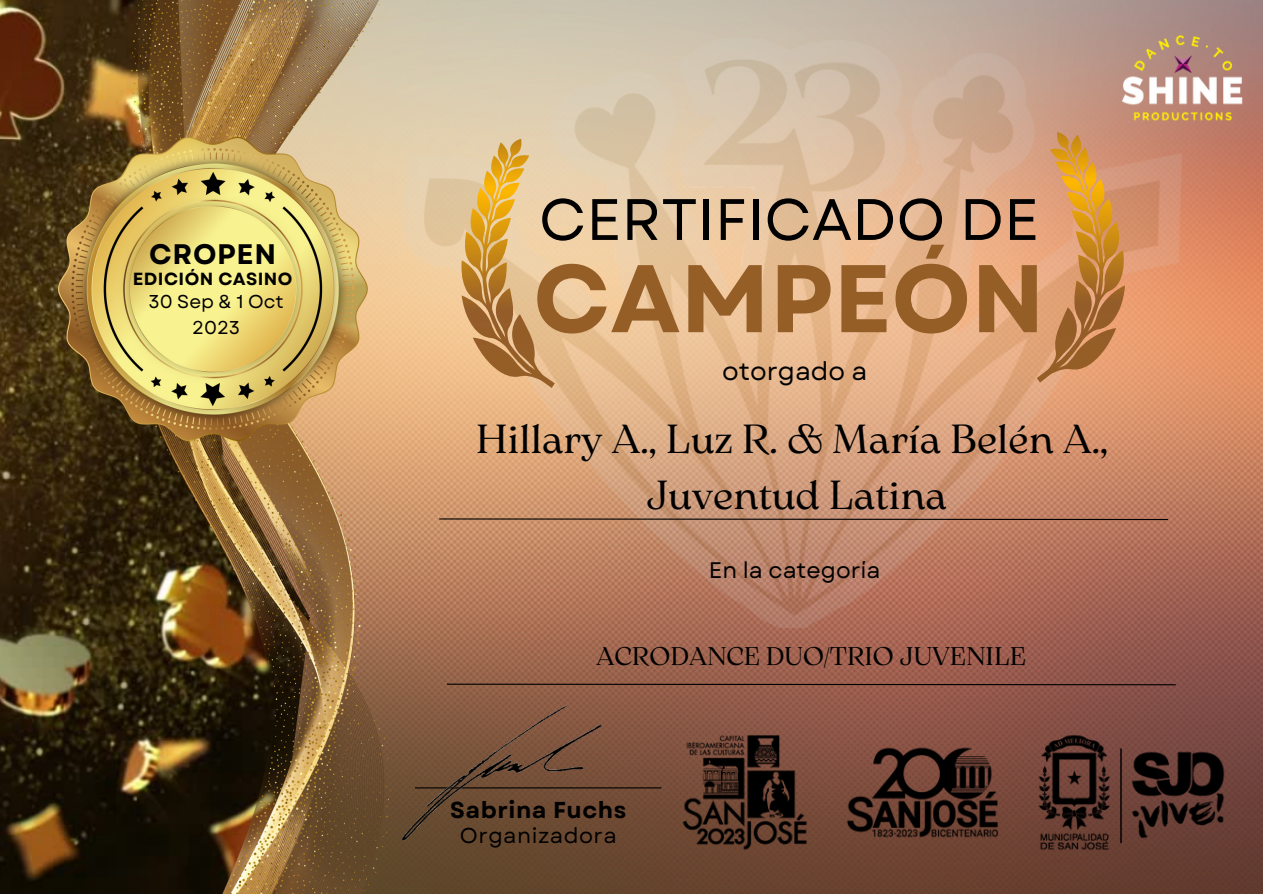
<style>
.page{position:relative;width:1263px;height:894px;background:#fff}
.page>*{position:absolute;margin:0;border:0;box-sizing:border-box;transform-origin:0 0}
.t1{font:700 95.7px "Garet";color:#955e27}
.t2{font:58.2px "Garet";color:#000}
.t3{font:40.5px "Arsenica Antiqua";color:#000}
.t4{font:700 28.2px "Garet";letter-spacing:.025em;color:#000}
.t5{font:25.5px "Arsenica Antiqua";color:#000}
.t6{font:25.5px "Garet";color:#000}
.t7{font:700 22.95px "Garet";letter-spacing:.025em;color:#000}
.t8{font:22.5px "Garet";color:#000}
.t9{font:21.45px "Garet";letter-spacing:.025em;color:#000}
.t10{font:18.6px "Garet";color:#000}
.t11{font:700 17.55px "Garet";letter-spacing:.025em;color:#000}
</style>
<div class="page">
<img style="left:392px;top:0;width:871px;height:893px">
<img style="left:0;top:0;width:131px;height:893px">
<img style="left:131px;top:0;width:261px;height:893px">
<img style="left:58px;top:137px;width:309px;height:304px">
<img style="left:381px;top:31px;width:861px;height:596px">
<img style="left:1111px;top:23px;width:148px;height:114px">
<hr style="left:415px;top:787px;width:246px;height:1px;background:#000">
<svg style="left:958px;top:129px;width:193px;height:255px;background:#da9d6e"></svg>
<svg style="left:438px;top:136px;width:186px;height:254px;background:#e2bc89"></svg>
<img style="left:392px;top:685px;width:229px;height:173px">
<svg style="left:446px;top:683px;width:230px;height:2px"></svg>
<svg style="left:438px;top:517px;width:731px;height:3px;background:#7b5744"></svg>
<img style="left:676px;top:676px;width:554px;height:197px">
<p class="t4" style="left:149px;top:234px;width:128px">CROPEN</p>
<p class="t11" style="left:133px;top:266px;width:161px">EDICIÓN CASINO</p>
<p class="t10" style="left:148px;top:288px;width:137px">30 Sep &amp; 1 Oct</p>
<p class="t10" style="left:192px;top:314px;width:50px">2023</p>
<p class="t2" style="left:539px;top:177px;width:502px">CERTIFICADO DE</p>
<p class="t1" style="left:533px;top:230px;width:513px">CAMPEÓN</p>
<p class="t6" style="left:722px;top:352px;width:147px">otorgado a</p>
<p class="t3" style="left:476px;top:423px;width:634px">Hillary A., Luz R. &amp; María Belén A.,</p>
<p class="t3" style="left:646px;top:479px;width:303px">Juventud Latina</p>
<p class="t8" style="left:709px;top:554px;width:173px">En la categoría</p>
<p class="t5" style="left:597px;top:646px;width:431px">ACRODANCE DUO/TRIO JUVENILE</p>
<p class="t7" style="left:450px;top:792px;width:178px">Sabrina Fuchs</p>
<p class="t9" style="left:460px;top:819px;width:158px">Organizadora</p>
</div>
